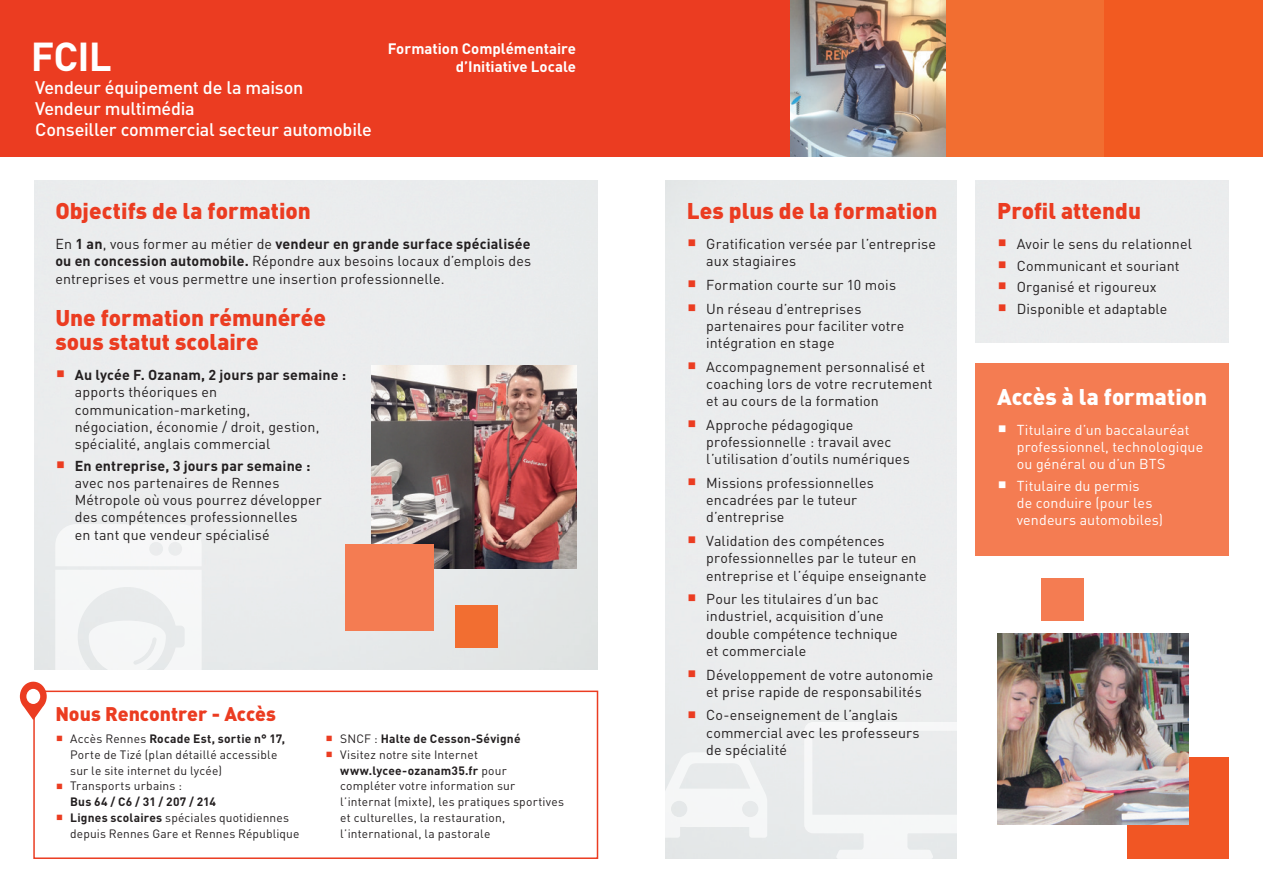
<style>
.page{position:relative;width:1263px;height:893px;background:#fff}
.page>*{position:absolute;margin:0;border:0;box-sizing:border-box;transform-origin:0 0}
.t1{font:700 39.9px "DIN";color:#fff}
.t2{font:900 22.5px/24px "DIN";color:#eb3c21}
.t3{font:900 22.5px "DIN";color:#fff}
.t4{font:900 19.5px "DIN";color:#eb3c21}
.t5{font:500 18px/21px "DIN";letter-spacing:-.015em;color:#fff}
.t6{font:700 15px/18px "DIN";color:#fff;text-align:right}
.t7{font:14.25px/17.2px "DIN";letter-spacing:.01em;color:#231f20}
.t8{font:14.25px/17.2px "DIN";letter-spacing:.01em;color:#fff}
.t9{font:700 14.25px "DIN";letter-spacing:.01em;color:#231f20}
.t10{font:12px/15.8px "DIN";letter-spacing:.015em;color:#231f20}
.s1{font-weight:700}
</style>
<div class="page">
<div style="left:34px;top:181px;width:563px;height:488px;background:#eaeced"></div>
<svg style="left:55px;top:524px;width:147px;height:167px"></svg>
<svg style="left:804px;top:722px;width:153px;height:137px"></svg>
<div style="left:1127px;top:757px;width:102px;height:102px;background:#f15624"></div>
<div style="left:1041px;top:578px;width:42px;height:42px;background:#f47c52"></div>
<div style="left:0;top:0;width:651px;height:156px;background:#eb3c21"></div>
<img style="left:790px;top:0;width:156px;height:156px">
<div style="left:631px;top:0;width:159px;height:156px;background:#eb3c21"></div>
<div style="left:946px;top:0;width:158px;height:156px;background:#f26e31"></div>
<div style="left:1104px;top:0;width:159px;height:156px;background:#f25a21"></div>
<div style="left:33px;top:691px;width:565px;height:168px;border:2px solid #eb3c21"></div>
<svg style="left:20px;top:682px;width:27px;height:38px"></svg>
<img style="left:997px;top:633px;width:191px;height:191px">
<div style="left:976px;top:364px;width:253px;height:192px;background:#f47c52"></div>
<img style="left:371px;top:365px;width:205px;height:204px">
<div style="left:345px;top:544px;width:89px;height:86px;background:#f47c52"></div>
<div style="left:455px;top:605px;width:42px;height:42px;background:#f26e31"></div>
<svg style="left:665px;top:752px;width:102px;height:86px"></svg>
<svg style="left:999px;top:240px;width:7px;height:6px"></svg>
<svg style="left:999px;top:261px;width:7px;height:7px"></svg>
<svg style="left:999px;top:283px;width:7px;height:6px"></svg>
<svg style="left:999px;top:304px;width:7px;height:7px"></svg>
<svg style="left:689px;top:240px;width:6px;height:6px"></svg>
<svg style="left:689px;top:281px;width:6px;height:6px"></svg>
<svg style="left:689px;top:304px;width:6px;height:7px"></svg>
<svg style="left:689px;top:362px;width:6px;height:7px"></svg>
<svg style="left:689px;top:420px;width:6px;height:7px"></svg>
<svg style="left:689px;top:479px;width:6px;height:6px"></svg>
<svg style="left:689px;top:537px;width:6px;height:6px"></svg>
<svg style="left:689px;top:595px;width:6px;height:6px"></svg>
<svg style="left:689px;top:670px;width:6px;height:7px"></svg>
<svg style="left:689px;top:711px;width:6px;height:7px"></svg>
<svg style="left:57px;top:371px;width:7px;height:6px"></svg>
<svg style="left:57px;top:461px;width:7px;height:7px"></svg>
<h1 class="t1" style="left:31px;top:31px;width:82px">FCIL</h1>
<p class="t5" style="left:35px;top:76px;width:338px">Vendeur équipement de la maison<br>Vendeur multimédia<br>Conseiller commercial secteur automobile</p>
<p class="t6" style="left:388px;top:39px;width:190px">Formation Complémentaire d’Initiative Locale</p>
<h2 class="t2" style="left:55px;top:198px;width:257px">Objectifs de la formation</h2>
<p class="t7" style="left:55px;top:235px;width:477px;text-align:justify">En <span class="s1">1 an</span>, vous former au métier de <span class="s1">vendeur en grande surface spécialisée ou en concession automobile.</span> Répondre aux besoins locaux d’emplois des entreprises et vous permettre une insertion professionnelle.</p>
<h2 class="t2" style="left:55px;top:305px;width:272px">Une formation rémunérée sous statut scolaire</h2>
<p class="t9" style="left:75px;top:366px;width:273px">Au lycée F. Ozanam, 2 jours par semaine :</p>
<p class="t7" style="left:75px;top:383px;width:246px">apports théoriques en communication-marketing, négociation, économie / droit, gestion, spécialité, anglais commercial</p>
<p class="t9" style="left:75px;top:456px;width:237px">En entreprise, 3 jours par semaine :</p>
<p class="t7" style="left:75px;top:474px;width:248px">avec nos partenaires de Rennes Métropole où vous pourrez développer des compétences professionnelles<br>en tant que vendeur spécialisé</p>
<h3 class="t4" style="left:55px;top:701px;width:222px">Nous Rencontrer - Accès</h3>
<p class="t10" style="left:70px;top:731px;width:216px">Accès Rennes <span class="s1">Rocade Est, sortie n° 17,<br></span>Porte de Tizé (plan détaillé accessible sur le site internet du lycée)<br>Transports urbains :</p>
<p class="t10" style="left:70px;top:794px;width:231px"><span class="s1">Bus 64 / C6 / 31 / 207 / 214<br>Lignes scolaires</span> spéciales quotidiennes depuis Rennes Gare et Rennes République</p>
<p class="t10" style="left:340px;top:731px;width:225px">SNCF : <span class="s1">Halte de Cesson-Sévigné<br></span>Visitez notre site Internet <span class="s1">www.lycee-ozanam35.fr</span> pour compléter votre information sur l’internat (mixte), les pratiques sportives et culturelles, la restauration, l’international, la pastorale</p>
<h2 class="t2" style="left:687px;top:198px;width:252px">Les plus de la formation</h2>
<p class="t7" style="left:706px;top:235px;width:231px">Gratification versée par l’entreprise aux stagiaires</p>
<p class="t7" style="left:706px;top:273px;width:191px;line-height:23.7px">Formation courte sur 10 mois<br>Un réseau d’entreprises</p>
<p class="t7" style="left:706px;top:317px;width:199px">partenaires pour faciliter votre intégration en stage</p>
<p class="t7" style="left:706px;top:358px;width:228px">Accompagnement personnalisé et coaching lors de votre recrutement et au cours de la formation</p>
<p class="t7" style="left:706px;top:416px;width:205px">Approche pédagogique professionnelle : travail avec l’utilisation d’outils numériques</p>
<p class="t7" style="left:706px;top:474px;width:169px">Missions professionnelles encadrées par le tuteur d’entreprise</p>
<p class="t7" style="left:706px;top:532px;width:222px">Validation des compétences professionnelles par le tuteur en entreprise et l’équipe enseignante</p>
<p class="t7" style="left:706px;top:590px;width:193px">Pour les titulaires d’un bac industriel, acquisition d’une double compétence technique et commerciale</p>
<p class="t7" style="left:706px;top:665px;width:228px">Développement de votre autonomie et prise rapide de responsabilités</p>
<p class="t7" style="left:706px;top:706px;width:215px">Co-enseignement de l’anglais commercial avec les professeurs de spécialité</p>
<h2 class="t2" style="left:997px;top:198px;width:145px">Profil attendu</h2>
<p class="t7" style="left:1017px;top:233px;width:177px;line-height:21.5px">Avoir le sens du relationnel<br>Communicant et souriant<br>Organisé et rigoureux<br>Disponible et adaptable</p>
<h2 class="t3" style="left:997px;top:381px;width:211px">Accès à la formation</h2>
<p class="t8" style="left:1017px;top:421px;width:188px">Titulaire d’un baccalauréat professionnel, technologique ou général ou d’un BTS</p>
<p class="t8" style="left:1017px;top:477px;width:148px">Titulaire du permis<br>de conduire (pour les vendeurs automobiles)</p>
</div>
